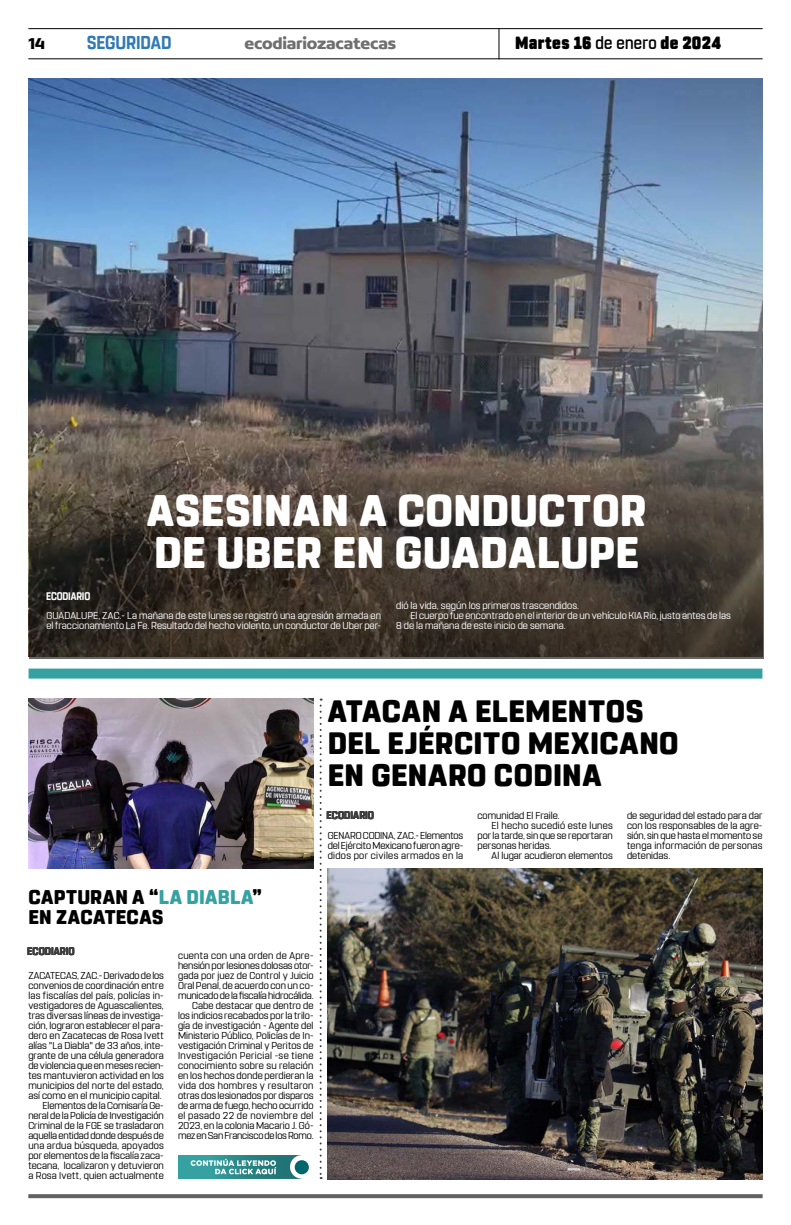
<style>
.page{position:relative;width:791px;height:1225px;background:#fff}
.page>*{position:absolute;margin:0;border:0;box-sizing:border-box;transform-origin:0 0}
.t1{font:800 44px/42px "Rohn Rounded";letter-spacing:.01em;color:#fff}
.t2{font:800 30.8px/32px "Rohn Rounded";letter-spacing:.015em;color:#000}
.t3{font:800 19.8px/20px "Rohn Rounded";letter-spacing:.015em;color:#000}
.t4{font:700 18.6px "Rohn Rounded";letter-spacing:-.01em;color:#327ab3;scale:.91 1}
.t5{font:900 17.6px "Rohn Rounded";letter-spacing:.02em;color:#000;scale:.91 1}
.t6{font:700 16.9px "Concord";letter-spacing:-.01em;color:#706f6f}
.t7{font:700 16.9px "Concord";color:#000}
.t8{font:700 11px "Rohn Rounded";letter-spacing:.005em;color:#3d3d3d;scale:.91 1}
.t9{font:700 11px "Rohn Rounded";letter-spacing:-.015em;color:#fff;scale:.87 1}
.t10{font:10px/10px "Rohn Rounded";letter-spacing:.005em;color:#000;text-align:justify}
.t11{font:10px/10px "Rohn Rounded";letter-spacing:.005em;color:#fff}
.t12{font:10px "Rohn Rounded";letter-spacing:.025em;color:#000}
.s1{font-weight:500}
.s2{color:#36a1a1}
</style>
<div class="page">
<hr style="left:28px;top:28px;width:735px;height:1px;background:#000">
<hr style="left:28px;top:58px;width:735px;height:1px;background:#000">
<hr style="left:498px;top:29px;width:1px;height:30px;background:#000">
<svg style="left:28px;top:1194px;width:735px;height:4px;background:#676767"></svg>
<svg style="left:320px;top:698px;width:2px;height:481px"></svg>
<img style="left:28px;top:78px;width:735px;height:578px">
<svg style="left:30px;top:438px;width:734px;height:220px;background:#473e36"></svg>
<div style="left:29px;top:668px;width:733px;height:10px;background:#36a1a1"></div>
<img style="left:328px;top:868px;width:435px;height:311px">
<img style="left:28px;top:698px;width:286px;height:170px">
<div style="left:178px;top:1154px;width:123px;height:24px;background:#36a1a1"></div>
<svg style="left:191px;top:1155px;width:118px;height:23px"></svg>
<h3 class="t7" style="left:28px;top:33px;width:18px">14</h3>
<h3 class="t4" style="left:87px;top:32px;width:95px">SEGURIDAD</h3>
<h3 class="t6" style="left:244px;top:33px;width:153px">ecodiariozacatecas</h3>
<h3 class="t5" style="left:515px;top:33px;width:228px">Martes 16 <span class="s1">de enero</span> de 2024</h3>
<h1 class="t1" style="left:147px;top:490px;width:501px">ASESINAN A CONDUCTOR<br>DE UBER EN GUADALUPE</h1>
<p class="t9" style="left:46px;top:590px;width:52px">ECODIARIO</p>
<p class="t11" style="left:46px;top:610px;width:336px">GUADALUPE, ZAC.- La mañana de este lunes se registró una agresión armada en el fraccionamiento La Fe. Resultado del hecho violento, un conductor de Uber per-</p>
<p class="t11" style="left:396px;top:600px;width:184px">dió la vida, según los primeros trascendidos.</p>
<p class="t11" style="left:410px;top:610px;width:322px">El cuerpo fue encontrado en el interior de un vehículo KIA Rio, justo antes de las</p>
<p class="t11" style="left:396px;top:620px;width:171px">8 de la mañana de este inicio de semana.</p>
<h2 class="t2" style="left:328px;top:695px;width:352px">ATACAN A ELEMENTOS<br>DEL EJÉRCITO MEXICANO<br>EN GENARO CODINA</h2>
<h3 class="t3" style="left:29px;top:887px;width:235px">CAPTURAN A “<span class="s2">LA DIABLA</span>”<br>EN ZACATECAS</h3>
<p class="t8" style="left:27px;top:945px;width:54px">ECODIARIO</p>
<p class="t10" style="left:178px;top:950px;width:137px;text-align:right">cuenta con una orden de Apre&shy;hensión por lesiones dolosas otor&shy;gada por juez de Control y Juicio<br>Oral Penal, de acuerdo con un co&shy;municado de la fiscalía hidrocálida.<br>Cabe destacar que dentro de los indicios recabados por la trilo&shy;gía de investigación - Agente del<br>Ministerio Público, Policías de In&shy;vestigación Criminal y Peritos de<br>Investigación Pericial -se tiene conocimiento sobre su relación en los hechos donde perdieran la vida dos hombres y resultaron otras dos lesionados por disparos de arma de fuego, hecho ocurrido el pasado 22 de noviembre del<br>2023, en la colonia Macario J. Gó&shy;mez en San Francisco de los Romo.</p>
<p class="t10" style="left:28px;top:970px;width:137px;text-align:right">ZACATECAS, ZAC.- Derivado de los convenios de coordinación entre las fiscalías del país, policías in&shy;vestigadores de Aguascalientes, tras diversas líneas de investiga&shy;ción, lograron establecer el para&shy;dero en Zacatecas de Rosa Ivett alías "La Diabla" de 33 años, inte&shy;grante de una célula generadora de violencia que en meses recien&shy;tes mantuvieron actividad en los municipios del norte del estado, así como en el municipio capital.<br>Elementos de la Comisaría Ge&shy;neral de la Policía de Investigación Criminal de la FGE se trasladaron aquella entidad donde después de una ardua búsqueda, apoyados por elementos de la fiscalía zaca&shy;tecana, localizaron y detuvieron a Rosa Ivett, quien actualmente</p>
<p class="t8" style="left:327px;top:808px;width:54px">ECODIARIO</p>
<p class="t10" style="left:328px;top:830px;width:137px">GENARO CODINA, ZAC.- Elementos del Ejército Mexicano fueron agre&shy;didos por civiles armados en la</p>
<p class="t10" style="left:477px;top:810px;width:84px">comunidad El Fraile.</p>
<p class="t12" style="left:492px;top:819px;width:123px">El hecho sucedió este lunes</p>
<p class="t10" style="left:477px;top:830px;width:137px">por la tarde, sin que se reportaran</p>
<p class="t10" style="left:477px;top:840px;width:75px">personas heridas.</p>
<p class="t10" style="left:492px;top:850px;width:123px">Al lugar acudieron elementos</p>
<p class="t10" style="left:627px;top:810px;width:137px">de seguridad del estado para dar con los responsables de la agre&shy;sión, sin que hasta el momento se tenga información de personas detenidas.</p>
</div>
